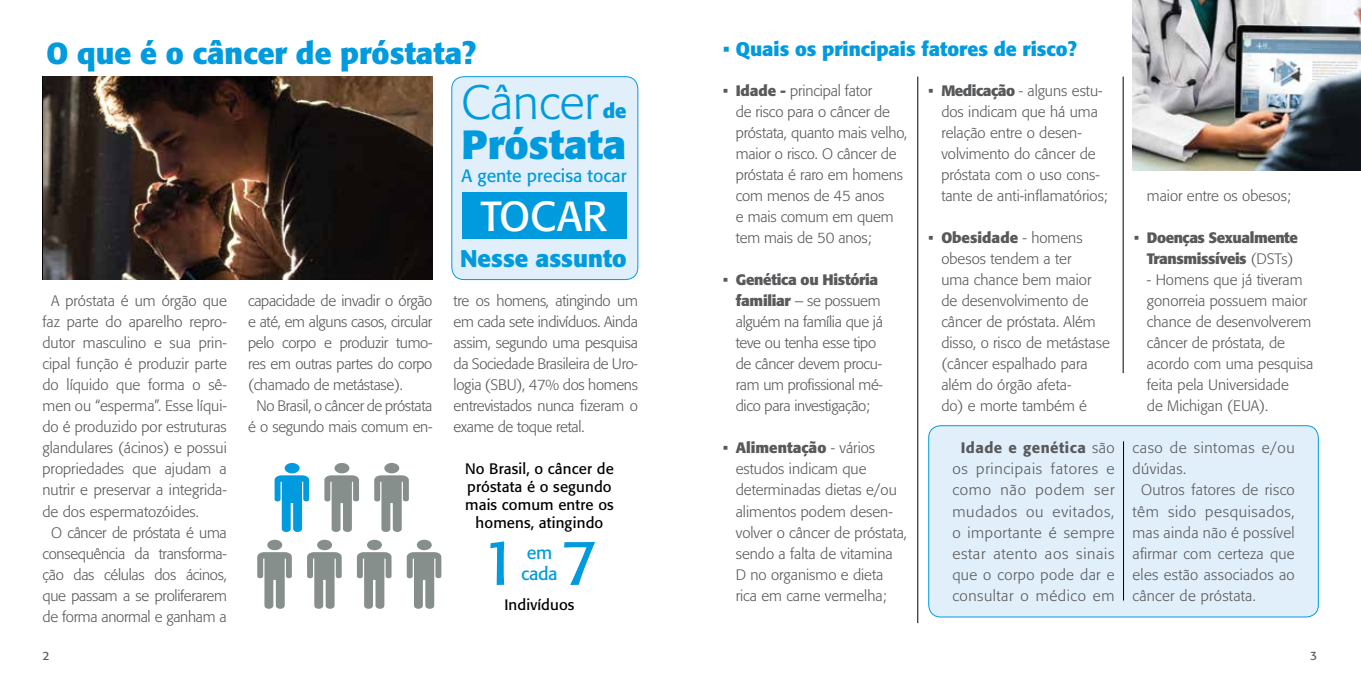
<style>
.page{position:relative;width:1361px;height:681px;background:#fff}
.page>*{position:absolute;margin:0;border:0;box-sizing:border-box;transform-origin:0 0}
.t1{font:63px "Formata";color:#009bdf}
.t2{font:300 47.55px "Formata";color:#009bdf}
.t3{font:41.55px "Formata";color:#fff}
.t4{font:700 40.35px "Formata";color:#009bdf}
.t5{font:700 30px "Formata";color:#009bdf}
.t6{font:700 23.85px "Formata";color:#009bdf}
.t7{font:700 20.1px "Formata";color:#009bdf}
.t8{font:700 19.5px "Formata";color:#009bdf}
.t9{font:18px/21px "Formata";letter-spacing:-.02em;color:#009bdf;text-align:center}
.t10{font:17.7px "Formata";color:#009bdf}
.t11{font:300 15px/21px "Formata";color:#58595b}
.t12{font:300 15px/21px "Formata";letter-spacing:-.02em;color:#58595b}
.t13{font:300 15px/21px "Formata";letter-spacing:.04em;color:#58595b;text-align:center}
.t14{font:300 15px "Formata";letter-spacing:.02em;color:#58595b}
.t15{font:15px/18px "Formata";letter-spacing:.01em;color:#000;text-align:center}
.t16{font:700 15px/21px "Formata";letter-spacing:-.03em;color:#58595b;text-align:center}
.t17{font:300 15px "Formata";letter-spacing:.035em;color:#58595b}
.t18{font:300 15px "Formata";letter-spacing:.03em;color:#58595b}
.t19{font:12px "Formata";color:#58595b}
.s1{font-weight:700}
.s2{font-weight:300}
.s3{font-weight:500}
</style>
<div class="page">
<div style="left:452px;top:77px;width:186px;height:202px;background:#e1effa;border-radius:12px"></div>
<div style="left:452px;top:76px;width:186px;height:203px;border:1px solid #009bdf;border-radius:12px"></div>
<div style="left:462px;top:192px;width:164px;height:47px;background:#009bdf"></div>
<div style="left:928px;top:425px;width:390px;height:191px;background:#e1effa;border-radius:12px"></div>
<div style="left:928px;top:425px;width:390px;height:191px;border:1px solid #009bdf;border-radius:12px"></div>
<svg style="left:274px;top:462px;width:35px;height:69px"></svg>
<svg style="left:324px;top:463px;width:35px;height:68px"></svg>
<svg style="left:374px;top:463px;width:35px;height:68px"></svg>
<svg style="left:257px;top:539px;width:35px;height:69px"></svg>
<svg style="left:307px;top:539px;width:35px;height:69px"></svg>
<svg style="left:357px;top:539px;width:34px;height:69px"></svg>
<svg style="left:407px;top:539px;width:34px;height:69px"></svg>
<img style="left:44px;top:77px;width:388px;height:202px">
<img style="left:1132px;top:0;width:229px;height:170px">
<hr style="left:1123px;top:441px;width:1px;height:159px;background:#000">
<hr style="left:917px;top:76px;width:1px;height:546px;background:#000">
<hr style="left:1123px;top:76px;width:1px;height:297px;background:#000">
<h3 class="t5" style="left:46px;top:35px;width:431px">O que é o câncer de próstata?</h3>
<h2 class="t2" style="left:462px;top:74px;width:138px">Câncer</h2>
<h3 class="t7" style="left:603px;top:98px;width:25px">de</h3>
<h3 class="t4" style="left:462px;top:119px;width:166px">Próstata</h3>
<p class="t10" style="left:462px;top:165px;width:166px">A gente precisa tocar</p>
<h3 class="t3" style="left:481px;top:191px;width:128px">TOCAR</h3>
<p class="t11" style="left:51px;top:290px;width:177px">A próstata é um órgão que</p>
<p class="t11" style="left:43px;top:311px;width:186px">faz parte do aparelho repro-</p>
<p class="t11" style="left:43px;top:332px;width:186px">dutor masculino e sua prin-</p>
<p class="t11" style="left:43px;top:353px;width:186px">cipal função é produzir parte</p>
<p class="t11" style="left:43px;top:374px;width:186px">do líquido que forma o sê-</p>
<p class="t11" style="left:43px;top:395px;width:186px">men ou “esperma”. Esse líqui-</p>
<p class="t11" style="left:43px;top:416px;width:186px">do é produzido por estruturas</p>
<p class="t11" style="left:43px;top:437px;width:186px">glandulares (ácinos) e possui</p>
<p class="t11" style="left:43px;top:458px;width:186px">propriedades que ajudam a</p>
<p class="t11" style="left:43px;top:479px;width:186px">nutrir e preservar a integrida-</p>
<p class="t11" style="left:43px;top:500px;width:158px">de dos espermatozóides.</p>
<p class="t12" style="left:51px;top:521px;width:177px">O câncer de próstata é uma</p>
<p class="t12" style="left:43px;top:542px;width:186px">consequência da transforma-</p>
<p class="t12" style="left:43px;top:563px;width:186px">ção das células dos ácinos,</p>
<p class="t12" style="left:43px;top:584px;width:186px">que passam a se proliferarem</p>
<p class="t12" style="left:43px;top:605px;width:186px">de forma anormal e ganham a</p>
<p class="t12" style="left:248px;top:290px;width:186px">capacidade de invadir o órgão</p>
<p class="t12" style="left:248px;top:311px;width:186px">e até, em alguns casos, circular</p>
<p class="t12" style="left:248px;top:332px;width:186px">pelo corpo e produzir tumo-</p>
<p class="t12" style="left:248px;top:353px;width:186px">res em outras partes do corpo</p>
<p class="t12" style="left:248px;top:374px;width:156px">(chamado de metástase).</p>
<p class="t12" style="left:257px;top:395px;width:177px">No Brasil, o câncer de próstata</p>
<p class="t12" style="left:248px;top:416px;width:186px">é o segundo mais comum en-</p>
<h3 class="t6" style="left:460px;top:243px;width:168px">Nesse assunto</h3>
<p class="t11" style="left:454px;top:290px;width:186px;text-align:justify">tre os homens, atingindo um em cada sete indivíduos. Ainda assim, segundo uma pesquisa da Sociedade Brasileira de Uro&shy;logia (SBU), 47% dos homens entrevistados nunca fizeram o exame de toque retal.</p>
<p class="t15" style="left:465px;top:459px;width:150px">No Brasil, o câncer de próstata é o segundo mais comum entre os homens, atingindo</p>
<h1 class="t1" style="left:481px;top:524px;width:118px">1 7</h1>
<p class="t9" style="left:521px;top:541px;width:38px">em cada</p>
<p class="t15" style="left:504px;top:595px;width:72px">Indivíduos</p>
<h3 class="t8" style="left:723px;top:37px;width:355px">• Quais os principais fatores de risco?</h3>
<p class="t11" style="left:736px;top:80px;width:173px;text-indent:-13px"><span class="s1">• Idade -</span> principal fator<br>de risco para o câncer de próstata, quanto mais velho, maior o risco. O câncer de próstata é raro em homens com menos de 45 anos<br>e mais comum em quem tem mais de 50 anos;</p>
<p class="t12" style="left:736px;top:269px;width:149px;text-indent:-13px"><span class="s1">• Genética ou História familiar</span> – se possuem alguém na família que já teve ou tenha esse tipo de câncer devem procu&shy;ram um profissional mé&shy;dico para investigação;</p>
<p class="t11" style="left:736px;top:437px;width:173px;text-indent:-13px"><span class="s1">• Alimentação</span> - vários estudos indicam que determinadas dietas e/ou alimentos podem desen&shy;volver o câncer de próstata, sendo a falta de vitamina<br>D no organismo e dieta rica em carne vermelha;</p>
<p class="t11" style="left:941px;top:80px;width:168px;text-indent:-13px"><span class="s1">• Medicação</span> - alguns estu&shy;dos indicam que há uma relação entre o desen&shy;volvimento do câncer de próstata com o uso cons&shy;tante de anti-inflamatórios;</p>
<p class="t11" style="left:941px;top:227px;width:170px;text-indent:-13px"><span class="s1">• Obesidade</span> - homens obesos tendem a ter<br>uma chance bem maior de desenvolvimento de câncer de próstata. Além disso, o risco de metástase (câncer espalhado para além do órgão afeta-<br>do) e morte também é</p>
<p class="t11" style="left:1147px;top:185px;width:145px">maior entre os obesos;</p>
<p class="t16" style="left:1134px;top:227px;width:165px">• Doenças Sexualmente<br>Transmissíveis <span class="s2">(DSTs)</span></p>
<p class="t11" style="left:1147px;top:269px;width:168px">- Homens que já tiveram gonorreia possuem maior chance de desenvolverem câncer de próstata, de acordo com uma pesquisa feita pela Universidade<br>de Michigan (EUA).</p>
<p class="t13" style="left:952px;top:437px;width:164px"><span class="s3">Idade e genética</span> são os principais fatores e como não podem ser mudados ou evitados, o importante é sempre estar atento aos sinais que o corpo pode dar e consultar o médico em</p>
<p class="t17" style="left:1132px;top:439px;width:164px">caso de sintomas e/ou</p>
<p class="t18" style="left:1132px;top:460px;width:55px">dúvidas.</p>
<p class="t14" style="left:1141px;top:481px;width:155px">Outros fatores de risco</p>
<p class="t13" style="left:1132px;top:500px;width:164px">têm sido pesquisados,</p>
<p class="t14" style="left:1132px;top:523px;width:164px">mas ainda não é possível</p>
<p class="t14" style="left:1132px;top:544px;width:164px">afirmar com certeza que</p>
<p class="t14" style="left:1132px;top:565px;width:164px">eles estão associados ao</p>
<p class="t14" style="left:1132px;top:586px;width:125px">câncer de próstata.</p>
<p class="t19" style="left:43px;top:647px;width:8px">2</p>
<p class="t19" style="left:1310px;top:647px;width:8px">3</p>
</div>
